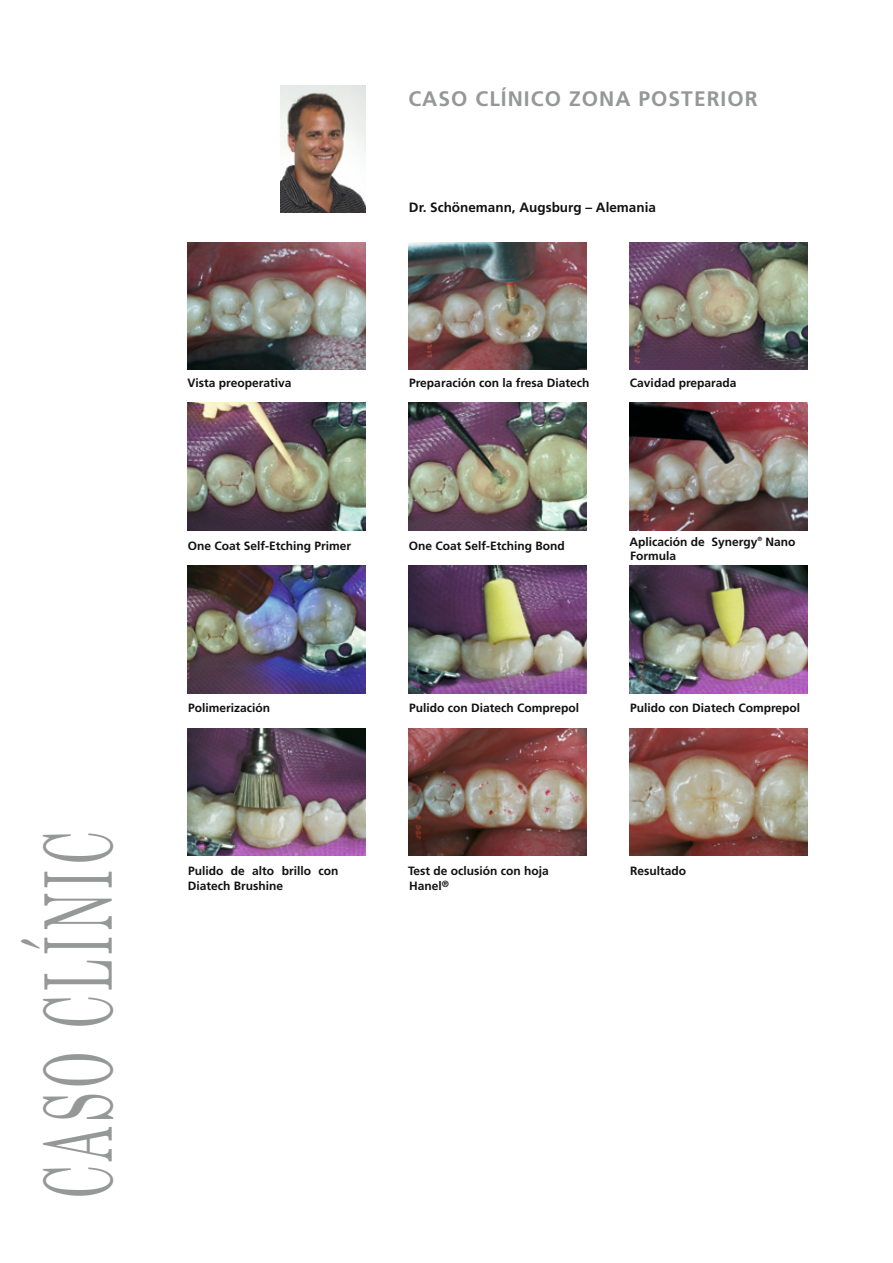
<style>
.page{position:relative;width:893px;height:1263px;background:#fff}
.page>*{position:absolute;margin:0;border:0;box-sizing:border-box;transform-origin:0 0}
.t1{font:93.6px "Century Schoolbook";letter-spacing:.1em;color:#969797;scale:.5 1}
.t2{font:700 21px "Frutiger";letter-spacing:.05em;color:#969797}
.t3{font:700 13.5px "Frutiger";color:#111}
.t4{font:700 12px/14.1px "Frutiger";color:#111}
</style>
<div class="page">
<img style="left:187px;top:242px;width:179px;height:128px">
<img style="left:408px;top:242px;width:179px;height:128px">
<img style="left:187px;top:403px;width:179px;height:127px">
<img style="left:408px;top:403px;width:179px;height:127px">
<img style="left:629px;top:566px;width:179px;height:127px">
<img style="left:187px;top:728px;width:179px;height:128px">
<img style="left:629px;top:242px;width:179px;height:128px">
<img style="left:629px;top:403px;width:179px;height:127px">
<img style="left:408px;top:566px;width:179px;height:127px">
<img style="left:408px;top:728px;width:179px;height:128px">
<img style="left:629px;top:728px;width:179px;height:128px">
<img style="left:187px;top:566px;width:179px;height:127px">
<img style="left:281px;top:85px;width:85px;height:128px">
<h1 class="t1" style="left:19px;top:1199px;width:738px;rotate:-90deg">CASO CLÍNIC</h1>
<h2 class="t2" style="left:408px;top:86px;width:351px">CASO CLÍNICO ZONA POSTERIOR</h2>
<p class="t3" style="left:409px;top:199px;width:249px">Dr. Schönemann, Augsburg – Alemania</p>
<p class="t4" style="left:188px;top:376px;width:105px">Vista preoperativa</p>
<p class="t4" style="left:409px;top:376px;width:182px">Preparación con la fresa Diatech</p>
<p class="t4" style="left:630px;top:376px;width:108px">Cavidad preparada</p>
<p class="t4" style="left:188px;top:539px;width:165px">One Coat Self-Etching Primer</p>
<p class="t4" style="left:188px;top:700px;width:84px">Polimerización</p>
<p class="t4" style="left:409px;top:539px;width:158px">One Coat Self-Etching Bond</p>
<p class="t4" style="left:629px;top:535px;width:168px">Aplicación de Synergy<sup>®</sup> Nano<br>Formula</p>
<p class="t4" style="left:409px;top:700px;width:171px">Pulido con Diatech Comprepol</p>
<p class="t4" style="left:630px;top:700px;width:171px">Pulido con Diatech Comprepol</p>
<p class="t4" style="left:188px;top:864px;width:152px">Pulido de alto brillo con<br>Diatech Brushine</p>
<p class="t4" style="left:408px;top:864px;width:142px">Test de oclusión con hoja<br>Hanel<sup>®</sup></p>
<p class="t4" style="left:630px;top:864px;width:58px">Resultado</p>
</div>
